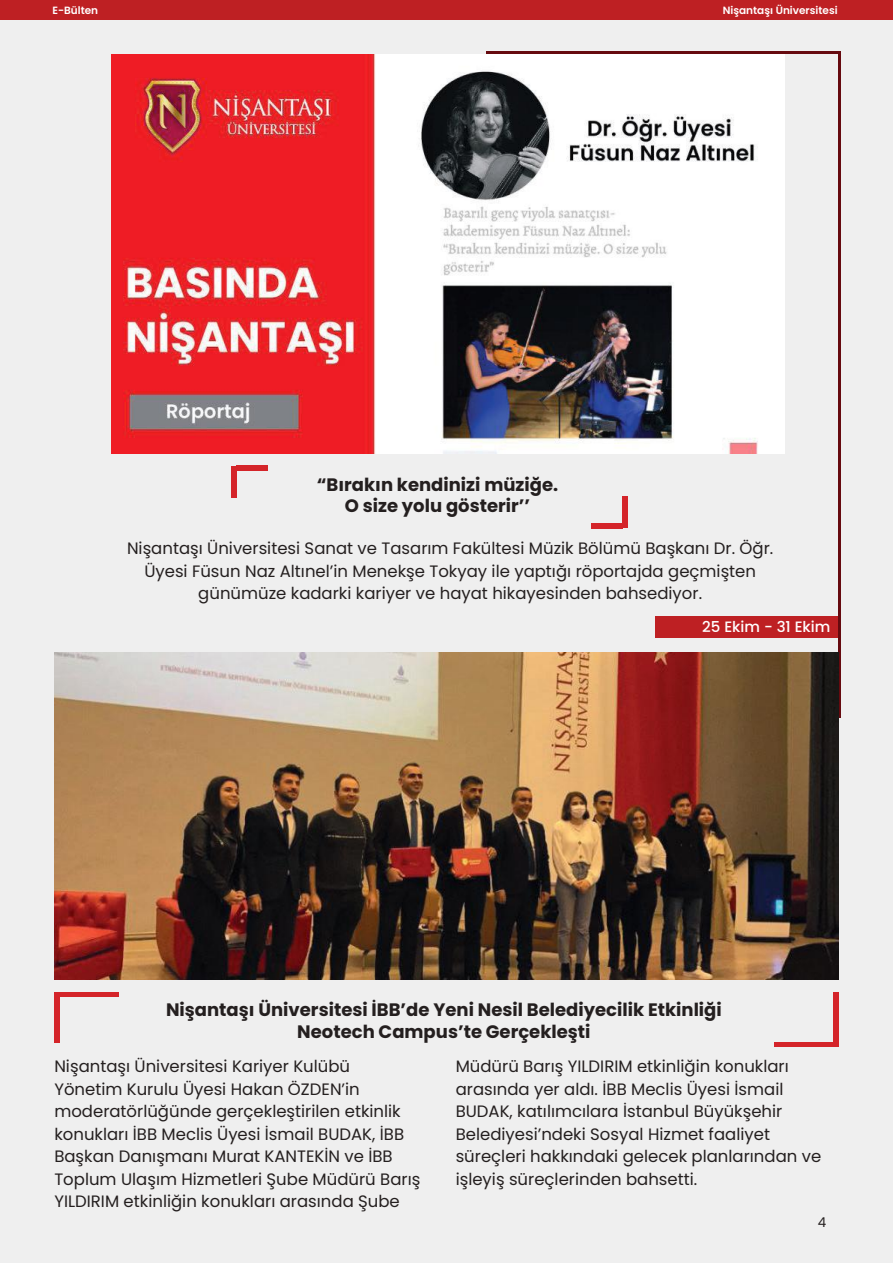
<style>
.page{position:relative;width:893px;height:1263px;background:#efefef}
.page>*{position:absolute;margin:0;border:0;box-sizing:border-box;transform-origin:0 0}
.t1{font:700 18px/21.6px "Poppins";color:#241f1f;text-align:center}
.t2{font:16.5px/22.5px "Poppins";color:#241f1f}
.t3{font:500 15px "Poppins";color:#fff}
.t4{font:13.5px "Poppins";color:#241f1f}
.t5{font:600 10.5px "Poppins";color:#fff}
</style>
<div class="page">
<div style="left:0;top:0;width:893px;height:19px;background:#be2023"></div>
<img style="left:111px;top:54px;width:673px;height:400px">
<hr style="left:486px;top:51px;width:352px;height:3px;background:#660a0f">
<hr style="left:838px;top:51px;width:3px;height:666px;background:#660a0f">
<img style="left:54px;top:652px;width:784px;height:327px">
<div style="left:54px;top:992px;width:65px;height:5px;background:#d42429"></div>
<div style="left:54px;top:992px;width:5px;height:50px;background:#d42429"></div>
<div style="left:775px;top:1042px;width:64px;height:5px;background:#d42429"></div>
<div style="left:834px;top:992px;width:5px;height:50px;background:#d42429"></div>
<div style="left:623px;top:497px;width:5px;height:31px;background:#d42429"></div>
<div style="left:591px;top:523px;width:32px;height:5px;background:#d42429"></div>
<div style="left:231px;top:466px;width:5px;height:31px;background:#d42429"></div>
<div style="left:236px;top:466px;width:32px;height:5px;background:#d42429"></div>
<div style="left:656px;top:617px;width:182px;height:21px;background:#be2023"></div>
<p class="t5" style="left:52px;top:4px;width:47px">E-Bülten</p>
<p class="t5" style="left:723px;top:4px;width:116px">Nişantaşı Üniversitesi</p>
<p class="t1" style="left:317px;top:473px;width:243px">“Bırakın kendinizi müziğe.<br>O size yolu gösterir’’</p>
<p class="t2" style="left:127px;top:537px;width:648px;text-align:center">Nişantaşı Üniversitesi Sanat ve Tasarım Fakültesi Müzik Bölümü Başkanı Dr. Öğr.<br>Üyesi Füsun Naz Altınel’in Menekşe Tokyay ile yaptığı röportajda geçmişten günümüze kadarki kariyer ve hayat hikayesinden bahsediyor.</p>
<p class="t3" style="left:702px;top:618px;width:130px">25 Ekim - 31 Ekim</p>
<p class="t1" style="left:166px;top:999px;width:557px">Nişantaşı Üniversitesi İBB’de Yeni Nesil Belediyecilik Etkinliği<br>Neotech Campus’te Gerçekleşti</p>
<p class="t2" style="left:54px;top:1055px;width:367px">Nişantaşı Üniversitesi Kariyer Kulübü Yönetim Kurulu Üyesi Hakan ÖZDEN’in moderatörlüğünde gerçekleştirilen etkinlik konukları İBB Meclis Üyesi İsmail BUDAK, İBB Başkan Danışmanı Murat KANTEKİN ve İBB Toplum Ulaşım Hizmetleri Şube Müdürü Barış YILDIRIM etkinliğin konukları arasında Şube</p>
<p class="t2" style="left:456px;top:1055px;width:367px">Müdürü Barış YILDIRIM etkinliğin konukları arasında yer aldı. İBB Meclis Üyesi İsmail BUDAK, katılımcılara İstanbul Büyükşehir Belediyesi’ndeki Sosyal Hizmet faaliyet süreçleri hakkındaki gelecek planlarından ve işleyiş süreçlerinden bahsetti.</p>
<p class="t4" style="left:818px;top:1215px;width:10px">4</p>
</div>
